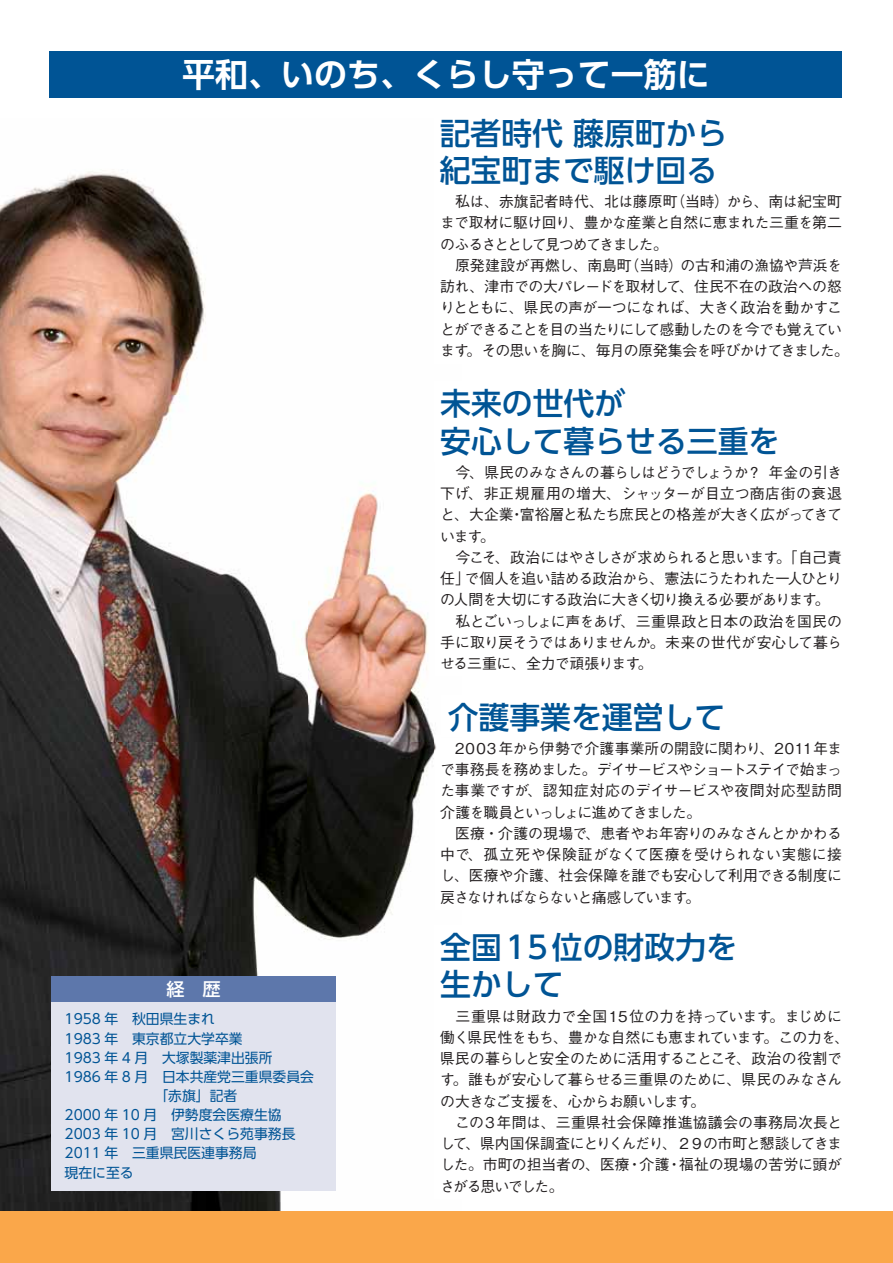
<style>
.page{position:relative;width:893px;height:1263px;background:#fff}
.page>*{position:absolute;margin:0;border:0;box-sizing:border-box;transform-origin:0 0}
.t1{font:33px "UD Shin Go Pro De Bold 90 msp RKSJ H";color:#fff}
.t2{font:30.9px/37.2px "UD Shin Go Pro Medium 90 msp RKSJ H";color:#005495}
.t3{font:18px "UD Shin Go Pro Medium 90 msp RKSJ H";color:#fff}
.t4{font:14.85px/21.3px "Gothic BBB Pro Medium 90 msp RKSJ H";letter-spacing:-.04em;color:#231f20}
.t5{font:13.8px/19.2px "UD Shin Go Pro Regular 90 msp RKSJ H";color:#005495}
</style>
<div class="page">
<img style="left:0;top:171px;width:462px;height:1041px">
<div style="left:0;top:1212px;width:893px;height:51px;background:#faa74a"></div>
<img style="left:434px;top:381px;width:28px;height:77px">
<img style="left:434px;top:191px;width:28px;height:173px">
<img style="left:434px;top:926px;width:28px;height:76px">
<img style="left:434px;top:171px;width:28px;height:20px">
<img style="left:442px;top:696px;width:20px;height:39px">
<div style="left:51px;top:976px;width:285px;height:215px;background:#e1e3ee"></div>
<img style="left:434px;top:458px;width:28px;height:219px">
<img style="left:434px;top:735px;width:28px;height:175px">
<img style="left:434px;top:1002px;width:28px;height:197px">
<div style="left:51px;top:976px;width:285px;height:25px;background:#5d77ab"></div>
<div style="left:50px;top:51px;width:792px;height:47px;background:#005495"></div>
<h1 class="t1" style="left:182px;top:62px;width:529px">平和、いのち、くらし守って一筋に</h1>
<h2 class="t2" style="left:440px;top:119px;width:289px">記者時代 藤原町から紀宝町まで駆け回る</h2>
<p class="t4" style="left:440px;top:193px;width:410px">　私は、赤旗記者時代、北は藤原町（当時）から、南は紀宝町まで取材に駆け回り、豊かな産業と自然に恵まれた三重を第二のふるさととして見つめてきました。<br>　原発建設が再燃し、南島町（当時）の古和浦の漁協や芦浜を訪れ、津市での大パレードを取材して、住民不在の政治への怒りとともに、県民の声が一つになれば、大きく政治を動かすことができることを目の当たりにして感動したのを今でも覚えています。その思いを胸に、毎月の原発集会を呼びかけてきました。</p>
<h2 class="t2" style="left:440px;top:389px;width:341px">未来の世代が<br>安心して暮らせる三重を</h2>
<p class="t4" style="left:440px;top:464px;width:403px">　今、県民のみなさんの暮らしはどうでしょうか？ 年金の引き下げ、非正規雇用の増大、シャッターが目立つ商店街の衰退と、大企業・富裕層と私たち庶民との格差が大きく広がってきています。<br>　今こそ、政治にはやさしさが求められると思います。「自己責任」で個人を追い詰める政治から、憲法にうたわれた一人ひとりの人間を大切にする政治に大きく切り換える必要があります。　私とごいっしょに声をあげ、三重県政と日本の政治を国民の手に取り戻そうではありませんか。未来の世代が安心して暮らせる三重に、全力で頑張ります。</p>
<h2 class="t2" style="left:448px;top:703px;width:279px">介護事業を運営して</h2>
<p class="t3" style="left:166px;top:982px;width:56px">経　歴</p>
<p class="t5" style="left:65px;top:1011px;width:251px">1958 年　秋田県生まれ<br>1983 年　東京都立大学卒業<br>1983 年 4 月　大塚製薬津出張所<br>1986 年 8 月　日本共産党三重県委員会</p>
<p class="t5" style="left:65px;top:1107px;width:232px">2000 年 10 月　伊勢度会医療生協<br>2003 年 10 月　宮川さくら苑事務長<br>2011 年　三重県民医連事務局<br>現在に至る</p>
<p class="t4" style="left:440px;top:740px;width:403px">　2003年から伊勢で介護事業所の開設に関わり、2011年まで事務長を務めました。デイサービスやショートステイで始まった事業ですが、認知症対応のデイサービスや夜間対応型訪問介護を職員といっしょに進めてきました。<br>　医療・介護の現場で、患者やお年寄りのみなさんとかかわる中で、孤立死や保険証がなくて医療を受けられない実態に接し、医療や介護、社会保障を誰でも安心して利用できる制度に戻さなければならないと痛感しています。</p>
<h2 class="t2" style="left:440px;top:933px;width:298px">全国15位の財政力を生かして</h2>
<p class="t4" style="left:440px;top:1007px;width:411px">　三重県は財政力で全国15位の力を持っています。まじめに働く県民性をもち、豊かな自然にも恵まれています。この力を、県民の暮らしと安全のために活用することこそ、政治の役割です。誰もが安心して暮らせる三重県のために、県民のみなさんの大きなご支援を、心からお願いします。<br>　この３年間は、三重県社会保障推進協議会の事務局次長として、県内国保調査にとりくんだり、２９の市町と懇談してきました。市町の担当者の、医療・介護・福祉の現場の苦労に頭がさがる思いでした。</p>
</div>
